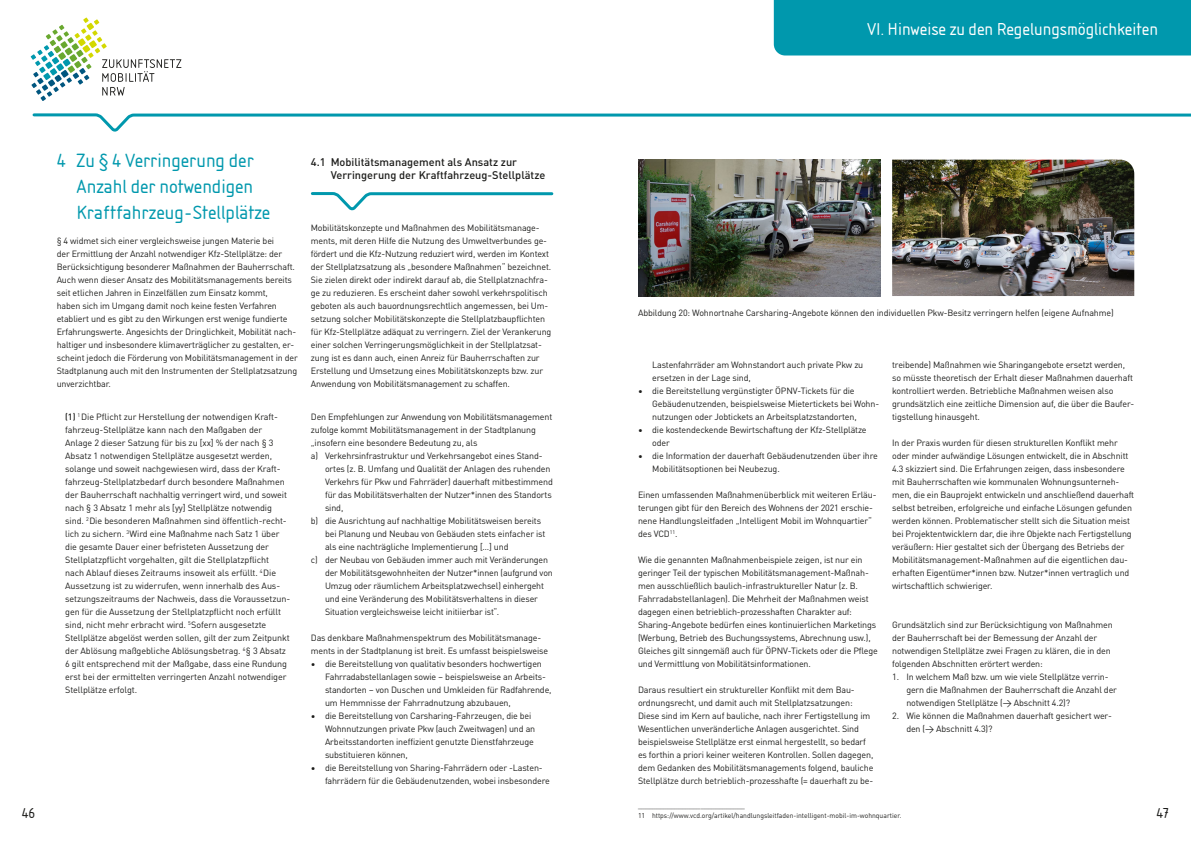
<style>
.page{position:relative;width:1191px;height:842px;background:#fff}
.page>*{position:absolute;margin:0;border:0;box-sizing:border-box;transform-origin:0 0}
.t1{font:20px/26px "Isonorm Pro";color:#0098ad}
.t2{font:18px "Isonorm Pro";color:#fff}
.t3{font:15px "Isonorm Pro";color:#1d1d1b}
.t4{font:500 11px/13px "DINOT";color:#1d1d1b}
.t5{font:9px/13px "DINOT";letter-spacing:-.015em;color:#1d1d1b}
.t6{font:7px/10px "DINOT";color:#1d1d1b}
.s1{font-weight:500}
</style>
<div class="page">
<svg style="left:32px;top:113px;width:1159px;height:19px"></svg>
<svg style="left:31px;top:18px;width:150px;height:83px"></svg>
<div style="left:774px;top:0;width:417px;height:56px;background:#0098ad"></div>
<svg style="left:310px;top:192px;width:244px;height:19px"></svg>
<img style="left:892px;top:160px;width:242px;height:136px">
<img style="left:638px;top:160px;width:242px;height:136px">
<h1 class="t1" style="left:77px;top:147px;width:195px;text-indent:-20px">4 Zu § 4 Verringerung der<br>Anzahl der notwendigen<br>Kraftfahrzeug-Stellplätze</h1>
<p class="t5" style="left:57px;top:234px;width:243px">§ 4 widmet sich einer vergleichsweise jungen Materie bei<br>der Ermittlung der Anzahl notwendiger Kfz-Stellplätze: der Berücksichtigung besonderer Maßnahmen der Bauherrschaft.<br>Auch wenn dieser Ansatz des Mobilitätsmanagements bereits seit etlichen Jahren in Einzelfällen zum Einsatz kommt,<br>haben sich im Umgang damit noch keine festen Verfahren etabliert und es gibt zu den Wirkungen erst wenige fundierte Erfahrungswerte. Angesichts der Dringlichkeit, Mobilität nach&shy;haltiger und insbesondere klimaverträglicher zu gestalten, er&shy;scheint jedoch die Förderung von Mobilitätsmanagement in der Stadtplanung auch mit den Instrumenten der Stellplatzsatzung unverzichtbar.</p>
<p class="t5" style="left:65px;top:409px;width:226px"><span class="s1">(1)</span> <sup>1</sup> Die Pflicht zur Herstellung der notwendigen Kraft&shy;fahrzeug-Stellplätze kann nach den Maßgaben der Anlage 2 dieser Satzung für bis zu [xx] % der nach § 3<br>Absatz 1 notwendigen Stellplätze ausgesetzt werden, solange und soweit nachgewiesen wird, dass der Kraft&shy;fahrzeug-Stellplatzbedarf durch besondere Maßnahmen der Bauherrschaft nachhaltig verringert wird, und soweit nach § 3 Absatz 1 mehr als [yy] Stellplätze notwendig sind. <sup>2</sup>Die besonderen Maßnahmen sind öffentlich-recht&shy;lich zu sichern. <sup>3</sup>Wird eine Maßnahme nach Satz 1 über die gesamte Dauer einer befristeten Aussetzung der Stellplatzpflicht vorgehalten, gilt die Stellplatzpflicht nach Ablauf dieses Zeitraums insoweit als erfüllt. <sup>4</sup>Die Aussetzung ist zu widerrufen, wenn innerhalb des Aus&shy;setzungszeitraums der Nachweis, dass die Voraussetzun&shy;gen für die Aussetzung der Stellplatzpflicht noch erfüllt sind, nicht mehr erbracht wird. <sup>5</sup>Sofern ausgesetzte Stellplätze abgelöst werden sollen, gilt der zum Zeitpunkt der Ablösung maßgebliche Ablösungsbetrag. <sup>6</sup>§ 3 Absatz 6 gilt entsprechend mit der Maßgabe, dass eine Rundung erst bei der ermittelten verringerten Anzahl notwendiger Stellplätze erfolgt.</p>
<p class="t4" style="left:331px;top:155px;width:216px;text-indent:-20px">4.1 Mobilitätsmanagement als Ansatz zur<br>Verringerung der Kraftfahrzeug-Stellplätze</p>
<p class="t5" style="left:311px;top:221px;width:242px">Mobilitätskonzepte und Maßnahmen des Mobilitätsmanage&shy;ments, mit deren Hilfe die Nutzung des Umweltverbundes ge&shy;fördert und die Kfz-Nutzung reduziert wird, werden im Kontext der Stellplatzsatzung als „besondere Maßnahmen“ bezeichnet.<br>Sie zielen direkt oder indirekt darauf ab, die Stellplatznachfra&shy;ge zu reduzieren. Es erscheint daher sowohl verkehrspolitisch geboten als auch bauordnungsrechtlich angemessen, bei Um&shy;setzung solcher Mobilitätskonzepte die Stellplatzbaupflichten für Kfz-Stellplätze adäquat zu verringern. Ziel der Verankerung einer solchen Verringerungsmöglichkeit in der Stellplatzsat&shy;zung ist es dann auch, einen Anreiz für Bauherrschaften zur Erstellung und Umsetzung eines Mobilitätskonzepts bzw. zur Anwendung von Mobilitätsmanagement zu schaffen.</p>
<p class="t5" style="left:311px;top:409px;width:243px">Den Empfehlungen zur Anwendung von Mobilitätsmanagement zufolge kommt Mobilitätsmanagement in der Stadtplanung „insofern eine besondere Bedeutung zu, als<br>a) Verkehrsinfrastruktur und Verkehrsangebot eines Stand-</p>
<p class="t5" style="left:325px;top:461px;width:227px">ortes (z. B. Umfang und Qualität der Anlagen des ruhenden</p>
<p class="t5" style="left:325px;top:474px;width:229px">Verkehrs für Pkw und Fahrräder) dauerhaft mitbestimmend</p>
<p class="t5" style="left:325px;top:487px;width:228px">für das Mobilitätsverhalten der Nutzer*innen des Standorts</p>
<p class="t5" style="left:325px;top:500px;width:20px">sind,</p>
<p class="t5" style="left:311px;top:513px;width:232px">b) die Ausrichtung auf nachhaltige Mobilitätsweisen bereits</p>
<p class="t5" style="left:325px;top:526px;width:222px">bei Planung und Neubau von Gebäuden stets einfacher ist</p>
<p class="t5" style="left:325px;top:539px;width:185px">als eine nachträgliche Implementierung […] und</p>
<p class="t5" style="left:311px;top:552px;width:239px">c) der Neubau von Gebäuden immer auch mit Veränderungen</p>
<p class="t5" style="left:325px;top:565px;width:229px">der Mobilitätsgewohnheiten der Nutzer*innen (aufgrund von</p>
<p class="t5" style="left:325px;top:578px;width:220px">Umzug oder räumlichem Arbeitsplatzwechsel) einhergeht</p>
<p class="t5" style="left:325px;top:591px;width:214px">und eine Veränderung des Mobilitätsverhaltens in dieser</p>
<p class="t5" style="left:325px;top:604px;width:176px">Situation vergleichsweise leicht initiierbar ist“.</p>
<p class="t5" style="left:311px;top:630px;width:239px">Das denkbare Maßnahmenspektrum des Mobilitätsmanage&shy;ments in der Stadtplanung ist breit. Es umfasst beispielsweise</p>
<p class="t5" style="left:325px;top:656px;width:228px;text-indent:-14px">• die Bereitstellung von qualitativ besonders hochwertigen Fahrradabstellanlagen sowie – beispielsweise an Arbeits&shy;standorten – von Duschen und Umkleiden für Radfahrende, um Hemmnisse der Fahrradnutzung abzubauen,</p>
<p class="t5" style="left:325px;top:708px;width:212px;text-indent:-14px">• die Bereitstellung von Carsharing-Fahrzeugen, die bei Wohnnutzungen private Pkw (auch Zweitwagen) und an Arbeitsstandorten ineffizient genutzte Dienstfahrzeuge substituieren können,</p>
<p class="t5" style="left:325px;top:760px;width:226px;text-indent:-14px">• die Bereitstellung von Sharing-Fahrrädern oder -Lasten&shy;fahrrädern für die Gebäudenutzenden, wobei insbesondere</p>
<h2 class="t2" style="left:867px;top:19px;width:292px">VI. Hinweise zu den Regelungsmöglichkeiten</h2>
<p class="t5" style="left:638px;top:305px;width:477px">Abbildung 20: Wohnortnahe Carsharing-Angebote können den individuellen Pkw-Besitz verringern helfen (eigene Aufnahme)</p>
<p class="t5" style="left:652px;top:357px;width:213px">Lastenfahrräder am Wohnstandort auch private Pkw zu ersetzen in der Lage sind,</p>
<p class="t5" style="left:652px;top:383px;width:228px;text-indent:-14px">• die Bereitstellung vergünstigter ÖPNV-Tickets für die<br>Gebäudenutzenden, beispielsweise Mietertickets bei Wohn&shy;nutzungen oder Jobtickets an Arbeitsplatzstandorten,</p>
<p class="t5" style="left:652px;top:422px;width:216px;text-indent:-14px">• die kostendeckende Bewirtschaftung der Kfz-Stellplätze oder</p>
<p class="t5" style="left:652px;top:448px;width:227px;text-indent:-14px">• die Information der dauerhaft Gebäudenutzenden über ihre<br>Mobilitätsoptionen bei Neubezug.</p>
<p class="t5" style="left:638px;top:487px;width:240px">Einen umfassenden Maßnahmenüberblick mit weiteren Erläu&shy;terungen gibt für den Bereich des Wohnens der 2021 erschie&shy;nene Handlungsleitfaden „Intelligent Mobil im Wohnquartier“ des VCD<sup>11</sup>.</p>
<p class="t5" style="left:638px;top:552px;width:241px">Wie die genannten Maßnahmenbeispiele zeigen, ist nur ein geringer Teil der typischen Mobilitätsmanagement-Maßnah&shy;men ausschließlich baulich-infrastruktureller Natur (z. B.<br>Fahrradabstellanlagen). Die Mehrheit der Maßnahmen weist dagegen einen betrieblich-prozesshaften Charakter auf:<br>Sharing-Angebote bedürfen eines kontinuierlichen Marketings (Werbung, Betrieb des Buchungssystems, Abrechnung usw.), Gleiches gilt sinngemäß auch für ÖPNV-Tickets oder die Pflege und Vermittlung von Mobilitätsinformationen.</p>
<p class="t5" style="left:638px;top:682px;width:237px">Daraus resultiert ein struktureller Konflikt mit dem Bau&shy;ordnungsrecht, und damit auch mit Stellplatzsatzungen:<br>Diese sind im Kern auf bauliche, nach ihrer Fertigstellung im Wesentlichen unveränderliche Anlagen ausgerichtet. Sind beispielsweise Stellplätze erst einmal hergestellt, so bedarf es forthin a priori keiner weiteren Kontrollen. Sollen dagegen, dem Gedanken des Mobilitätsmanagements folgend, bauliche Stellplätze durch betrieblich-prozesshafte (= dauerhaft zu be-</p>
<p class="t5" style="left:892px;top:357px;width:244px">treibende) Maßnahmen wie Sharingangebote ersetzt werden, so müsste theoretisch der Erhalt dieser Maßnahmen dauerhaft kontrolliert werden. Betriebliche Maßnahmen weisen also grundsätzlich eine zeitliche Dimension auf, die über die Baufer&shy;tigstellung hinausgeht.</p>
<p class="t5" style="left:892px;top:435px;width:244px">In der Praxis wurden für diesen strukturellen Konflikt mehr oder minder aufwändige Lösungen entwickelt, die in Abschnitt 4.3 skizziert sind. Die Erfahrungen zeigen, dass insbesondere mit Bauherrschaften wie kommunalen Wohnungsunterneh&shy;men, die ein Bauprojekt entwickeln und anschließend dauerhaft selbst betreiben, erfolgreiche und einfache Lösungen gefunden werden können. Problematischer stellt sich die Situation meist bei Projektentwicklern dar, die ihre Objekte nach Fertigstellung veräußern: Hier gestaltet sich der Übergang des Betriebs der Mobilitätsmanagement-Maßnahmen auf die eigentlichen dau&shy;erhaften Eigentümer*innen bzw. Nutzer*innen vertraglich und wirtschaftlich schwieriger.</p>
<p class="t5" style="left:892px;top:617px;width:222px">Grundsätzlich sind zur Berücksichtigung von Maßnahmen der Bauherrschaft bei der Bemessung der Anzahl der notwendigen Stellplätze zwei Fragen zu klären, die in den folgenden Abschnitten erörtert werden:</p>
<p class="t5" style="left:906px;top:669px;width:212px;text-indent:-14px">1. In welchem Maß bzw. um wie viele Stellplätze verrin&shy;gern die Maßnahmen der Bauherrschaft die Anzahl der notwendigen Stellplätze (→ Abschnitt 4.2)?</p>
<p class="t5" style="left:906px;top:708px;width:207px;text-indent:-14px">2. Wie können die Maßnahmen dauerhaft gesichert wer&shy;den (→ Abschnitt 4.3)?</p>
<h3 class="t3" style="left:22px;top:805px;width:15px">46</h3>
<h3 class="t3" style="left:1156px;top:805px;width:14px">47</h3>
<p class="t6" style="left:638px;top:800px;width:265px">_____________________________<br>11 https://www.vcd.org/artikel/handlungsleitfaden-intelligent-mobil-im-wohnquartier.</p>
</div>
